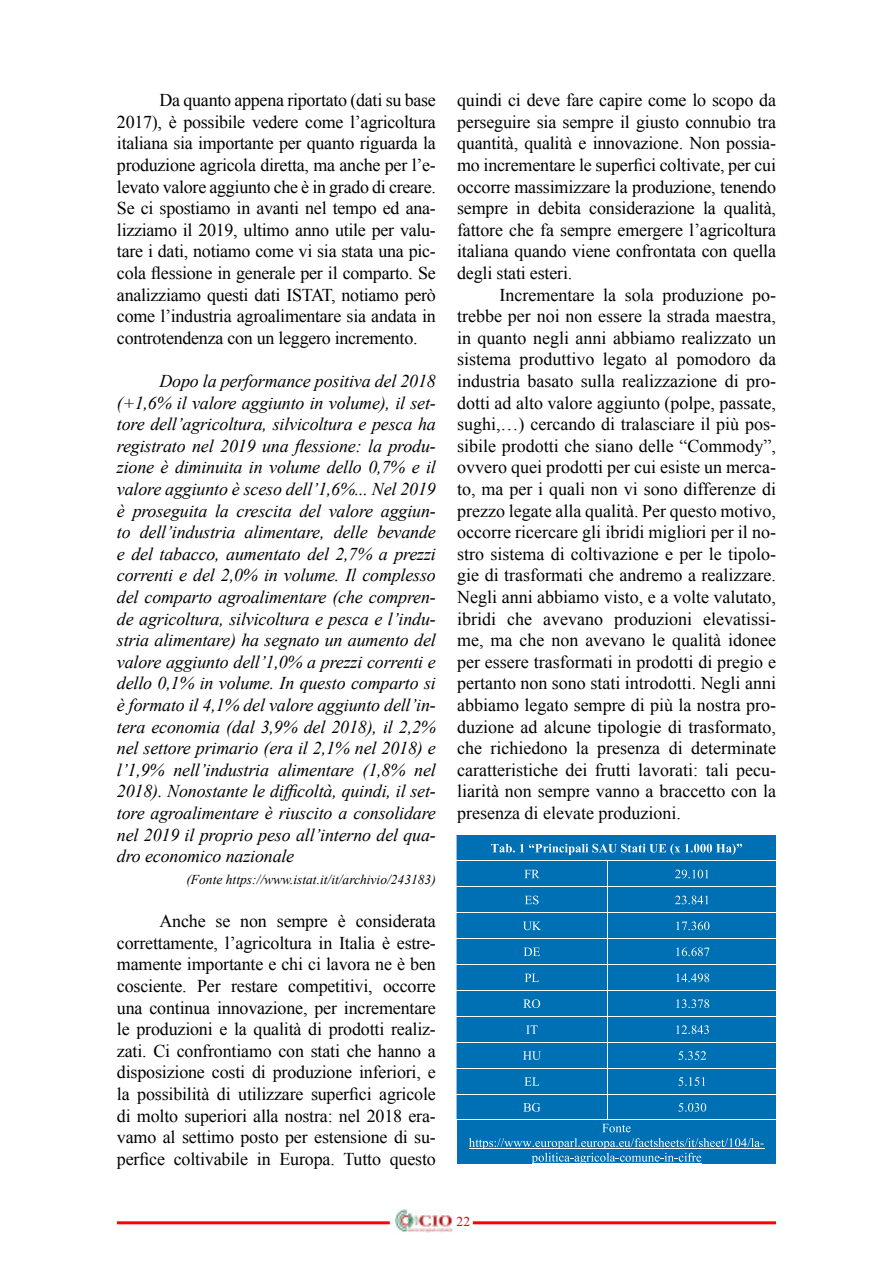
<style>
.page{position:relative;width:893px;height:1263px;background:#fff}
.page>*{position:absolute;margin:0;border:0;box-sizing:border-box;transform-origin:0 0}
.t1{font:18px/21.6px "Times New Roman";letter-spacing:-.01em;color:#000;text-align:justify}
.t2{font:italic 18px/21.6px "Times New Roman";letter-spacing:-.01em;color:#000;text-align:justify}
.t3{font:italic 13.5px "Times New Roman";color:#000}
.t4{font:13.5px "Times New Roman";color:#e2001a}
</style>
<div class="page">
<img style="left:396px;top:1210px;width:57px;height:22px">
<hr style="left:117px;top:1221px;width:273px;height:3px;background:#f00">
<hr style="left:473px;top:1221px;width:303px;height:3px;background:#f00">
<div style="left:457px;top:835px;width:320px;height:25px;background:#0070b4"></div>
<svg style="left:491px;top:844px;width:251px;height:11px"></svg>
<div style="left:457px;top:861px;width:150px;height:25px;background:#0070b4"></div>
<svg style="left:525px;top:870px;width:15px;height:8px"></svg>
<div style="left:608px;top:861px;width:169px;height:25px;background:#0070b4"></div>
<svg style="left:675px;top:870px;width:33px;height:8px"></svg>
<div style="left:457px;top:887px;width:150px;height:25px;background:#0070b4"></div>
<svg style="left:525px;top:895px;width:14px;height:9px"></svg>
<div style="left:608px;top:887px;width:169px;height:25px;background:#0070b4"></div>
<svg style="left:675px;top:896px;width:33px;height:8px"></svg>
<div style="left:457px;top:913px;width:150px;height:25px;background:#0070b4"></div>
<svg style="left:524px;top:922px;width:17px;height:8px"></svg>
<div style="left:608px;top:913px;width:169px;height:25px;background:#0070b4"></div>
<svg style="left:676px;top:921px;width:33px;height:9px"></svg>
<div style="left:457px;top:939px;width:150px;height:25px;background:#0070b4"></div>
<svg style="left:524px;top:948px;width:16px;height:8px"></svg>
<div style="left:608px;top:939px;width:169px;height:25px;background:#0070b4"></div>
<svg style="left:676px;top:947px;width:33px;height:9px"></svg>
<div style="left:457px;top:965px;width:150px;height:25px;background:#0070b4"></div>
<svg style="left:525px;top:974px;width:14px;height:8px"></svg>
<div style="left:608px;top:965px;width:169px;height:25px;background:#0070b4"></div>
<svg style="left:676px;top:973px;width:33px;height:9px"></svg>
<div style="left:457px;top:991px;width:150px;height:25px;background:#0070b4"></div>
<svg style="left:523px;top:999px;width:17px;height:9px"></svg>
<div style="left:608px;top:991px;width:169px;height:25px;background:#0070b4"></div>
<svg style="left:676px;top:999px;width:33px;height:9px"></svg>
<div style="left:457px;top:1016px;width:150px;height:26px;background:#0070b4"></div>
<svg style="left:526px;top:1025px;width:12px;height:9px"></svg>
<div style="left:608px;top:1016px;width:169px;height:26px;background:#0070b4"></div>
<svg style="left:676px;top:1025px;width:33px;height:9px"></svg>
<hr style="left:456px;top:1016px;width:321px;height:1px;background:#fff">
<div style="left:457px;top:1042px;width:150px;height:26px;background:#0070b4"></div>
<svg style="left:523px;top:1051px;width:18px;height:9px"></svg>
<div style="left:608px;top:1042px;width:169px;height:26px;background:#0070b4"></div>
<svg style="left:678px;top:1051px;width:28px;height:9px"></svg>
<hr style="left:456px;top:1042px;width:321px;height:1px;background:#fff">
<div style="left:457px;top:1068px;width:150px;height:26px;background:#0070b4"></div>
<svg style="left:524px;top:1077px;width:15px;height:9px"></svg>
<div style="left:608px;top:1068px;width:169px;height:26px;background:#0070b4"></div>
<svg style="left:678px;top:1077px;width:27px;height:9px"></svg>
<hr style="left:456px;top:1068px;width:321px;height:1px;background:#fff">
<div style="left:457px;top:1094px;width:150px;height:26px;background:#0070b4"></div>
<svg style="left:523px;top:1103px;width:17px;height:9px"></svg>
<div style="left:608px;top:1094px;width:169px;height:26px;background:#0070b4"></div>
<svg style="left:678px;top:1103px;width:28px;height:9px"></svg>
<hr style="left:456px;top:1094px;width:321px;height:1px;background:#fff">
<svg style="left:456px;top:835px;width:1px;height:284px"></svg>
<div style="left:457px;top:1120px;width:320px;height:44px;background:#0070b4"></div>
<svg style="left:602px;top:1119px;width:29px;height:13px"></svg>
<svg style="left:469px;top:1138px;width:295px;height:26px"></svg>
<hr style="left:532px;top:1163px;width:169px;height:1px;background:#fff">
<hr style="left:456px;top:1120px;width:321px;height:1px;background:#fff">
<p class="t1" style="left:117px;top:89px;width:320px;text-indent:43px">Da quanto appena riportato (dati su base 2017), è possibile vedere come l’agricoltura italiana sia importante per quanto riguarda la produzione agricola diretta, ma anche per l’e&shy;levato valore aggiunto che è in grado di creare.<br>Se ci spostiamo in avanti nel tempo ed ana&shy;lizziamo il 2019, ultimo anno utile per valu&shy;tare i dati, notiamo come vi sia stata una pic&shy;cola flessione in generale per il comparto. Se analizziamo questi dati ISTAT, notiamo però come l’industria agroalimentare sia andata in controtendenza con un leggero incremento.</p>
<p class="t2" style="left:117px;top:370px;width:320px;text-indent:43px">Dopo la performance positiva del 2018 (+1,6% il valore aggiunto in volume), il set&shy;tore dell’agricoltura, silvicoltura e pesca ha registrato nel 2019 una flessione: la produ&shy;zione è diminuita in volume dello 0,7% e il valore aggiunto è sceso dell’1,6%... Nel 2019 è proseguita la crescita del valore aggiun&shy;to dell’industria alimentare, delle bevande e del tabacco, aumentato del 2,7% a prezzi correnti e del 2,0% in volume. Il complesso del comparto agroalimentare (che compren&shy;de agricoltura, silvicoltura e pesca e l’indu&shy;stria alimentare) ha segnato un aumento del valore aggiunto dell’1,0% a prezzi correnti e dello 0,1% in volume. In questo comparto si è formato il 4,1% del valore aggiunto dell’in&shy;tera economia (dal 3,9% del 2018), il 2,2% nel settore primario (era il 2,1% nel 2018) e l’1,9% nell’industria alimentare (1,8% nel 2018). Nonostante le difficoltà, quindi, il set&shy;tore agroalimentare è riuscito a consolidare nel 2019 il proprio peso all’interno del qua&shy;dro economico nazionale</p>
<p class="t3" style="left:186px;top:870px;width:251px">(Fonte https://www.istat.it/it/archivio/243183)</p>
<p class="t1" style="left:117px;top:910px;width:320px;text-indent:43px">Anche se non sempre è considerata correttamente, l’agricoltura in Italia è estre&shy;mamente importante e chi ci lavora ne è ben cosciente. Per restare competitivi, occorre una continua innovazione, per incrementare le produzioni e la qualità di prodotti realiz&shy;zati. Ci confrontiamo con stati che hanno a disposizione costi di produzione inferiori, e la possibilità di utilizzare superfici agricole di molto superiori alla nostra: nel 2018 era&shy;vamo al settimo posto per estensione di su&shy;perfice coltivabile in Europa. Tutto questo</p>
<p class="t1" style="left:457px;top:89px;width:320px">quindi ci deve fare capire come lo scopo da perseguire sia sempre il giusto connubio tra quantità, qualità e innovazione. Non possia&shy;mo incrementare le superfici coltivate, per cui occorre massimizzare la produzione, tenendo sempre in debita considerazione la qualità, fattore che fa sempre emergere l’agricoltura italiana quando viene confrontata con quella degli stati esteri.</p>
<p class="t1" style="left:457px;top:283px;width:320px;text-indent:43px">Incrementare la sola produzione po&shy;trebbe per noi non essere la strada maestra, in quanto negli anni abbiamo realizzato un sistema produttivo legato al pomodoro da industria basato sulla realizzazione di pro&shy;dotti ad alto valore aggiunto (polpe, passate, sughi,…) cercando di tralasciare il più pos&shy;sibile prodotti che siano delle “Commody”, ovvero quei prodotti per cui esiste un merca&shy;to, ma per i quali non vi sono differenze di prezzo legate alla qualità. Per questo motivo, occorre ricercare gli ibridi migliori per il no&shy;stro sistema di coltivazione e per le tipolo&shy;gie di trasformati che andremo a realizzare.<br>Negli anni abbiamo visto, e a volte valutato, ibridi che avevano produzioni elevatissi&shy;me, ma che non avevano le qualità idonee per essere trasformati in prodotti di pregio e pertanto non sono stati introdotti. Negli anni abbiamo legato sempre di più la nostra pro&shy;duzione ad alcune tipologie di trasformato, che richiedono la presenza di determinate caratteristiche dei frutti lavorati: tali pecu&shy;liarità non sempre vanno a braccetto con la presenza di elevate produzioni.</p>
<p class="t4" style="left:457px;top:1212px;width:15px">22</p>
</div>
